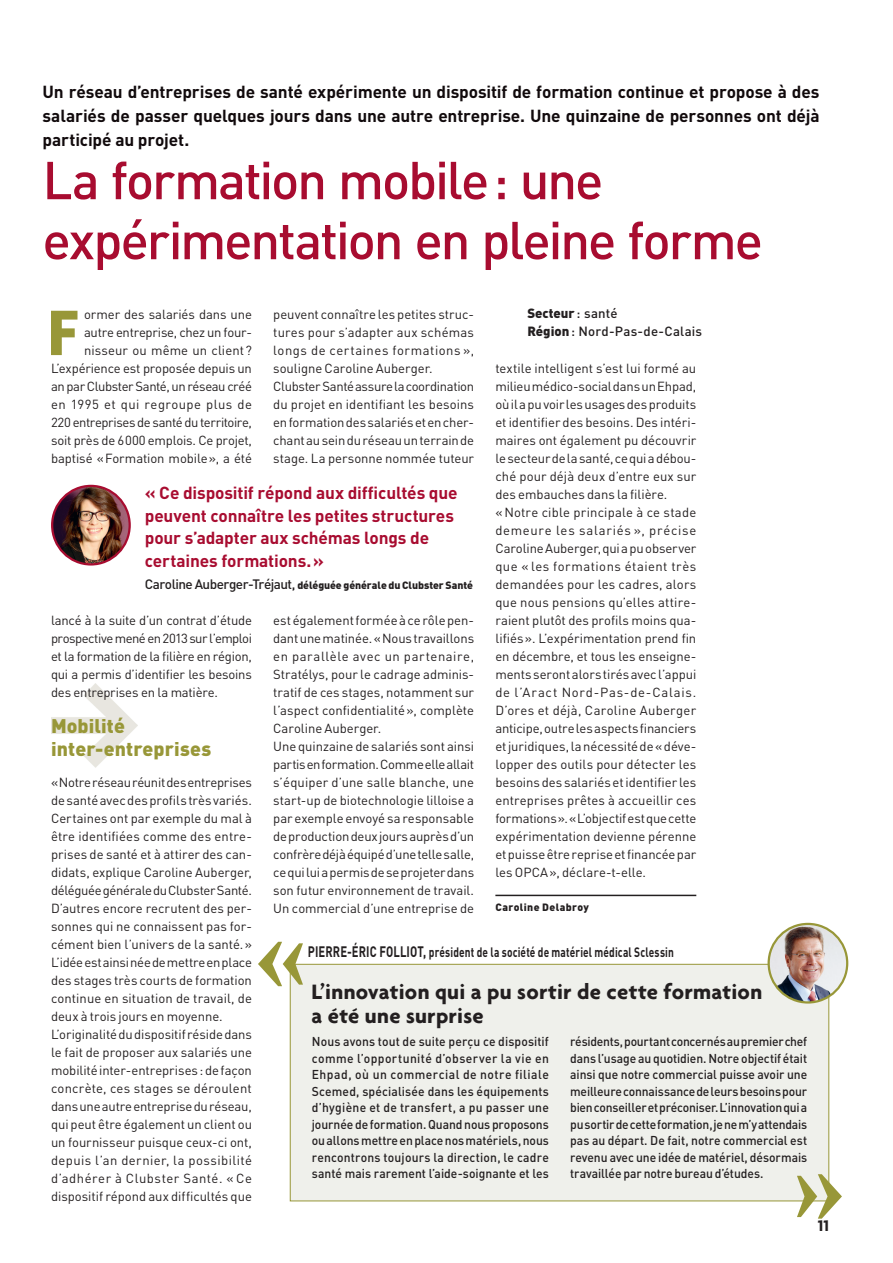
<style>
.page{position:relative;width:893px;height:1263px;background:#fff}
.page>*{position:absolute;margin:0;border:0;box-sizing:border-box;transform-origin:0 0}
.t1{font:700 69.45px "Agenda";color:#989738}
.t2{font:500 52.5px/60px "DIN";letter-spacing:-.04em;color:#a80c30}
.t3{font:700 22.5px/24px "Agenda";letter-spacing:.01em;color:#231f20}
.t4{font:900 19.5px/22.5px "DIN";letter-spacing:.005em;color:#989738}
.t5{font:700 17.25px/24px "DIN";letter-spacing:-.01em;color:#110a0c;text-align:justify}
.t6{font:700 17.25px/22.5px "DIN";letter-spacing:-.01em;color:#a80c30}
.t7{font:700 16.5px "Agenda";color:#231f20}
.t8{font:700 13.5px "DIN";letter-spacing:.015em;color:#231f20;scale:.75 1}
.t9{font:500 13.2px/18px "DIN";letter-spacing:.015em;color:#231f20}
.t10{font:13.05px/18px "DIN";letter-spacing:-.005em;color:#231f20}
.t11{font:500 12.75px/16.5px "DIN";color:#231f20;text-align:justify;scale:.95 1}
.t12{font:900 10.5px "DIN";letter-spacing:-.005em;color:#231f20}
.t13{font:900 10.5px "DIN";letter-spacing:.035em;color:#231f20}
.s1{font-weight:900}
.s2{font-weight:500;font-size:13.5px}
.s3{font-size:15px}
</style>
<div class="page">
<img style="left:51px;top:683px;width:86px;height:85px">
<div style="left:290px;top:964px;width:539px;height:237px;background:#eff0eb"></div>
<div style="left:290px;top:964px;width:539px;height:237px;border:1px solid #989738"></div>
<hr style="left:495px;top:895px;width:201px;height:1px;background:#231f20">
<svg style="left:258px;top:942px;width:45px;height:44px"></svg>
<svg style="left:797px;top:1174px;width:45px;height:44px"></svg>
<img style="left:769px;top:924px;width:78px;height:78px;border-radius:50%">
<div style="left:767px;top:923px;width:81px;height:80px;border:2px solid #989738;border-radius:50%"></div>
<img style="left:52px;top:486px;width:78px;height:78px;border-radius:50%">
<div style="left:51px;top:485px;width:80px;height:80px;border:2px solid #a80c30;border-radius:50%"></div>
<h3 class="t5" style="left:43px;top:79px;width:778px">Un réseau d’entreprises de santé expérimente un dispositif de formation continue et propose à des salariés de passer quelques jours dans une autre entreprise. Une quinzaine de personnes ont déjà participé au projet.</h3>
<h2 class="t2" style="left:42px;top:148px;width:722px">La formation mobile : une expérimentation en pleine forme</h2>
<p class="t9" style="left:527px;top:304px;width:176px"><span class="s1">Secteur</span> : santé<br><span class="s1">Région</span> : Nord-Pas-de-Calais</p>
<p class="t10" style="left:51px;top:305px;width:202px;text-align:right">ormer des salariés dans une autre entreprise, chez un four&shy;nisseur ou même un client ?<br>L’expé rience est proposée depuis un an par Clubster Santé, un réseau créé en 1995 et qui regroupe plus de 220 entreprises de santé du territoire, soit près de 6 000 emplois. Ce projet, baptisé « Formation mobile », a été</p>
<p class="t10" style="left:273px;top:305px;width:202px">peuvent connaître les petites struc&shy;tures pour s’adapter aux schémas longs de certaines formations », souligne Caroline Auberger.<br>Clubster Santé assure la coordination du projet en identifiant les besoins en formation des salariés et en cher&shy;chant au sein du réseau un terrain de stage. La personne nommée tuteur</p>
<h1 class="t1" style="left:47px;top:290px;width:33px">F</h1>
<p class="t10" style="left:495px;top:359px;width:203px">textile intelligent s’est lui formé au milieu médico-social dans un Ehpad, où il a pu voir les usages des produits et identifier des besoins. Des intéri&shy;maires ont également pu découvrir le secteur de la santé, ce qui a débou&shy;ché pour déjà deux d’entre eux sur des embauches dans la filière.<br>« Notre cible principale à ce stade demeure les salariés », précise Caroline Auberger, qui a pu observer que « les formations étaient très demandées pour les cadres, alors que nous pensions qu’elles attire&shy;raient plutôt des profils moins qua&shy;lifiés ». L’expérimentation prend fin en décembre, et tous les enseigne&shy;ments seront alors tirés avec l’appui de l’Aract Nord-Pas-de-Calais.<br>D’ores et déjà, Caroline Auberger anticipe, outre les aspects financiers et juridiques, la nécessité de « déve&shy;lopper des outils pour détecter les besoins des salariés et identifier les entreprises prêtes à accueillir ces formations ». « L’objectif est que cette expérimentation devienne pérenne et puisse être reprise et financée par les OPCA », déclare-t-elle.</p>
<p class="t13" style="left:495px;top:900px;width:95px">Caroline Delabroy</p>
<h3 class="t6" style="left:145px;top:481px;width:314px">« Ce dispositif répond aux difficultés que peuvent connaître les petites structures pour s’adapter aux schémas longs de certaines formations. »</h3>
<p class="t12" style="left:145px;top:578px;width:330px"><span class="s2">Caroline Auberger-Tréjaut,</span> déléguée générale du Clubster Santé</p>
<p class="t10" style="left:51px;top:611px;width:202px;text-align:justify">lancé à la suite d’un contrat d’étude prospective mené en 2013 sur l’emploi et la formation de la filière en région, qui a permis d’identifier les besoins des entreprises en la matière.</p>
<h3 class="t4" style="left:51px;top:714px;width:162px">Mobilité inter-entreprises</h3>
<p class="t10" style="left:51px;top:773px;width:202px">« Notre réseau réunit des entreprises de santé avec des profils très variés.<br>Certaines ont par exemple du mal à être identifiées comme des entre&shy;prises de santé et à attirer des can&shy;didats, explique Caroline Auberger, déléguée générale du Clubster Santé.<br>D’autres encore recrutent des per&shy;sonnes qui ne connaissent pas for&shy;cément bien l’univers de la santé. » L’idée est ainsi née de mettre en place des stages très courts de formation continue en situation de travail, de deux à trois jours en moyenne.<br>L’originalité du dispositif réside dans le fait de proposer aux salariés une mobilité inter-entreprises : de façon concrète, ces stages se déroulent dans une autre entreprise du réseau, qui peut être également un client ou un fournisseur puisque ceux-ci ont, depuis l’an dernier, la possibilité d’adhérer à Clubster Santé. « Ce dispositif répond aux difficultés que</p>
<p class="t10" style="left:273px;top:611px;width:202px">est également formée à ce rôle pen&shy;dant une matinée. « Nous travaillons en parallèle avec un partenaire, Stratélys, pour le cadrage adminis&shy;tratif de ces stages, notamment sur l’aspect confidentialité », complète Caroline Auberger.<br>Une quinzaine de salariés sont ainsi partis en formation. Comme elle allait s’équiper d’une salle blanche, une start-up de biotechnologie lilloise a par exemple envoyé sa responsable de production deux jours auprès d’un confrère déjà équipé d’une telle salle, ce qui lui a permis de se projeter dans son futur environnement de travail.<br>Un commercial d’une entreprise de</p>
<p class="t8" style="left:308px;top:943px;width:489px"><span class="s3">PIERRE-ÉRIC FOLLIOT,</span> président de la société de matériel médical Sclessin</p>
<h3 class="t3" style="left:311px;top:979px;width:452px">L’innovation qui a pu sortir de cette formation a été une surprise</h3>
<p class="t11" style="left:312px;top:1033px;width:251px">Nous avons tout de suite perçu ce dispositif comme l’opportunité d’observer la vie en Ehpad, où un commercial de notre filiale Scemed, spécialisée dans les équipements d’hygiène et de transfert, a pu passer une journée de formation. Quand nous proposons ou allons mettre en place nos matériels, nous rencontrons toujours la direction, le cadre santé mais rarement l’aide-soignante et les</p>
<p class="t11" style="left:570px;top:1033px;width:251px">résidents, pourtant concernés au premier chef dans l’usage au quotidien. Notre objectif était ainsi que notre commercial puisse avoir une meilleure connaissance de leurs besoins pour bien conseiller et préconiser. L’innovation qui a pu sortir de cette formation, je ne m’y attendais pas au départ. De fait, notre commercial est revenu avec une idée de matériel, désormais travaillée par notre bureau d’études.</p>
<p class="t7" style="left:818px;top:1216px;width:13px">11</p>
</div>
